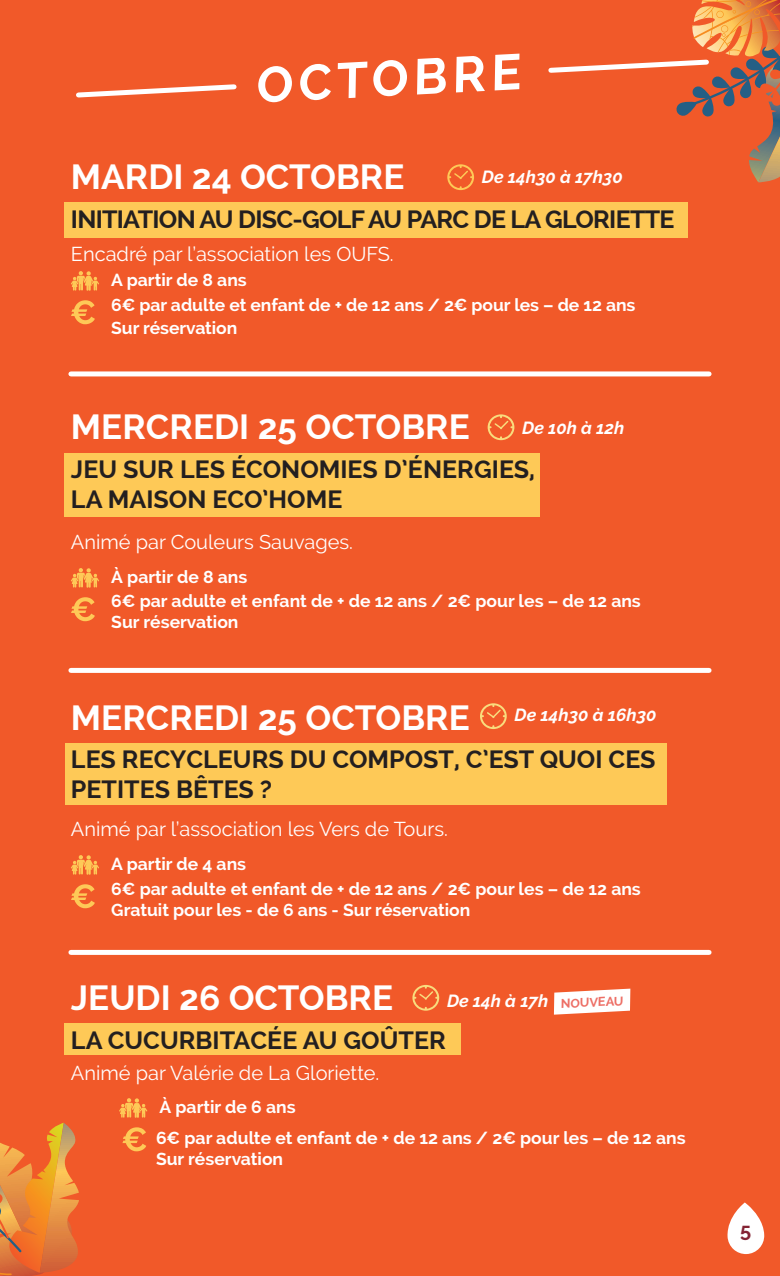
<style>
.page{position:relative;width:780px;height:1276px;background:#f15929}
.page>*{position:absolute;margin:0;border:0;box-sizing:border-box;transform-origin:0 0}
.t1{font:700 50px "Raleway";color:#fff}
.t2{font:700 35px "Raleway";color:#fff}
.t3{font:700 25px/30px "Raleway";color:#231f20}
.t4{font:700 25px "Raleway";letter-spacing:-.03em;color:#231f20}
.t5{font:20px "Raleway";color:#fff}
.t6{font:700 20px "Raleway";color:#842334}
.t7{font:700 17.5px/25.8px "Raleway";color:#fff}
.t8{font:italic 700 17.5px "Raleway";color:#fff}
.t9{font:700 12.75px "Raleway";color:#ed6f66}
</style>
<div class="page">
<div style="left:71px;top:371px;width:638px;height:5px;background:#fff"></div>
<div style="left:71px;top:950px;width:638px;height:5px;background:#fff"></div>
<div style="left:71px;top:668px;width:638px;height:5px;background:#fff"></div>
<div style="left:65px;top:453px;width:475px;height:63px;background:#fec957"></div>
<svg style="left:71px;top:597px;width:24px;height:24px"></svg>
<svg style="left:71px;top:568px;width:28px;height:19px"></svg>
<svg style="left:487px;top:414px;width:27px;height:26px"></svg>
<div style="left:65px;top:743px;width:601px;height:62px;background:#fec957"></div>
<svg style="left:71px;top:884px;width:24px;height:24px"></svg>
<svg style="left:71px;top:855px;width:28px;height:19px"></svg>
<svg style="left:480px;top:703px;width:26px;height:26px"></svg>
<svg style="left:727px;top:1202px;width:37px;height:52px"></svg>
<svg style="left:76px;top:84px;width:161px;height:14px"></svg>
<div style="left:65px;top:203px;width:622px;height:35px;background:#fec957"></div>
<svg style="left:71px;top:300px;width:24px;height:24px"></svg>
<svg style="left:447px;top:164px;width:27px;height:26px"></svg>
<svg style="left:71px;top:271px;width:28px;height:20px"></svg>
<div style="left:65px;top:1023px;width:396px;height:32px;background:#fec957"></div>
<svg style="left:122px;top:1127px;width:24px;height:24px"></svg>
<svg style="left:119px;top:1098px;width:28px;height:19px"></svg>
<svg style="left:412px;top:985px;width:27px;height:25px"></svg>
<svg style="left:554px;top:988px;width:76px;height:26px;background:#fce5dd"></svg>
<svg style="left:0;top:1122px;width:79px;height:154px"></svg>
<svg style="left:548px;top:0;width:232px;height:182px"></svg>
<h1 class="t1" style="left:254px;top:57px;width:267px;rotate:-3deg">OCTOBRE</h1>
<h2 class="t2" style="left:71px;top:157px;width:335px">MARDI 24 OCTOBRE</h2>
<h3 class="t4" style="left:71px;top:205px;width:605px">INITIATION AU DISC-GOLF AU PARC DE LA GLORIETTE</h3>
<p class="t8" style="left:482px;top:166px;width:142px">De 14h30 à 17h30</p>
<p class="t5" style="left:71px;top:242px;width:324px">Encadré par l’association les OUFS.</p>
<p class="t7" style="left:111px;top:267px;width:525px">A partir de 8 ans<br>6€ par adulte et enfant de + de 12 ans / 2€ pour les – de 12 ans</p>
<p class="t7" style="left:111px;top:315px;width:127px">Sur réservation</p>
<h2 class="t2" style="left:71px;top:407px;width:400px">MERCREDI 25 OCTOBRE</h2>
<h3 class="t3" style="left:71px;top:454px;width:465px">JEU SUR LES ÉCONOMIES D’ÉNERGIES,<br>LA MAISON ECO’HOME</h3>
<p class="t8" style="left:522px;top:418px;width:104px">De 10h à 12h</p>
<p class="t5" style="left:71px;top:531px;width:283px">Animé par Couleurs Sauvages.</p>
<p class="t7" style="left:111px;top:565px;width:531px;line-height:23.8px">À partir de 8 ans<br>6€ par adulte et enfant de + de 12 ans / 2€ pour les – de 12 ans</p>
<p class="t7" style="left:111px;top:608px;width:129px">Sur réservation</p>
<h2 class="t2" style="left:71px;top:697px;width:400px">MERCREDI 25 OCTOBRE</h2>
<h3 class="t3" style="left:71px;top:744px;width:586px">LES RECYCLEURS DU COMPOST, C’EST QUOI CES<br>PETITES BÊTES ?</h3>
<p class="t8" style="left:514px;top:704px;width:143px">De 14h30 à 16h30</p>
<p class="t5" style="left:71px;top:817px;width:378px">Animé par l’association les Vers de Tours.</p>
<p class="t7" style="left:111px;top:851px;width:531px">A partir de 4 ans<br>6€ par adulte et enfant de + de 12 ans / 2€ pour les – de 12 ans</p>
<p class="t7" style="left:111px;top:897px;width:360px">Gratuit pour les - de 6 ans - Sur réservation</p>
<h2 class="t2" style="left:71px;top:977px;width:324px">JEUDI 26 OCTOBRE</h2>
<h3 class="t3" style="left:71px;top:1025px;width:376px">LA CUCURBITACÉE AU GOÛTER</h3>
<p class="t8" style="left:447px;top:990px;width:103px">De 14h à 17h</p>
<p class="t9" style="left:560px;top:996px;width:64px;rotate:-3deg">NOUVEAU</p>
<p class="t5" style="left:71px;top:1061px;width:310px">Animé par Valérie de La Gloriette.</p>
<p class="t7" style="left:156px;top:1091px;width:531px;line-height:31px">À partir de 6 ans<br>6€ par adulte et enfant de + de 12 ans / 2€ pour les – de 12 ans</p>
<p class="t7" style="left:156px;top:1146px;width:129px">Sur réservation</p>
<p class="t6" style="left:740px;top:1218px;width:13px">5</p>
</div>
